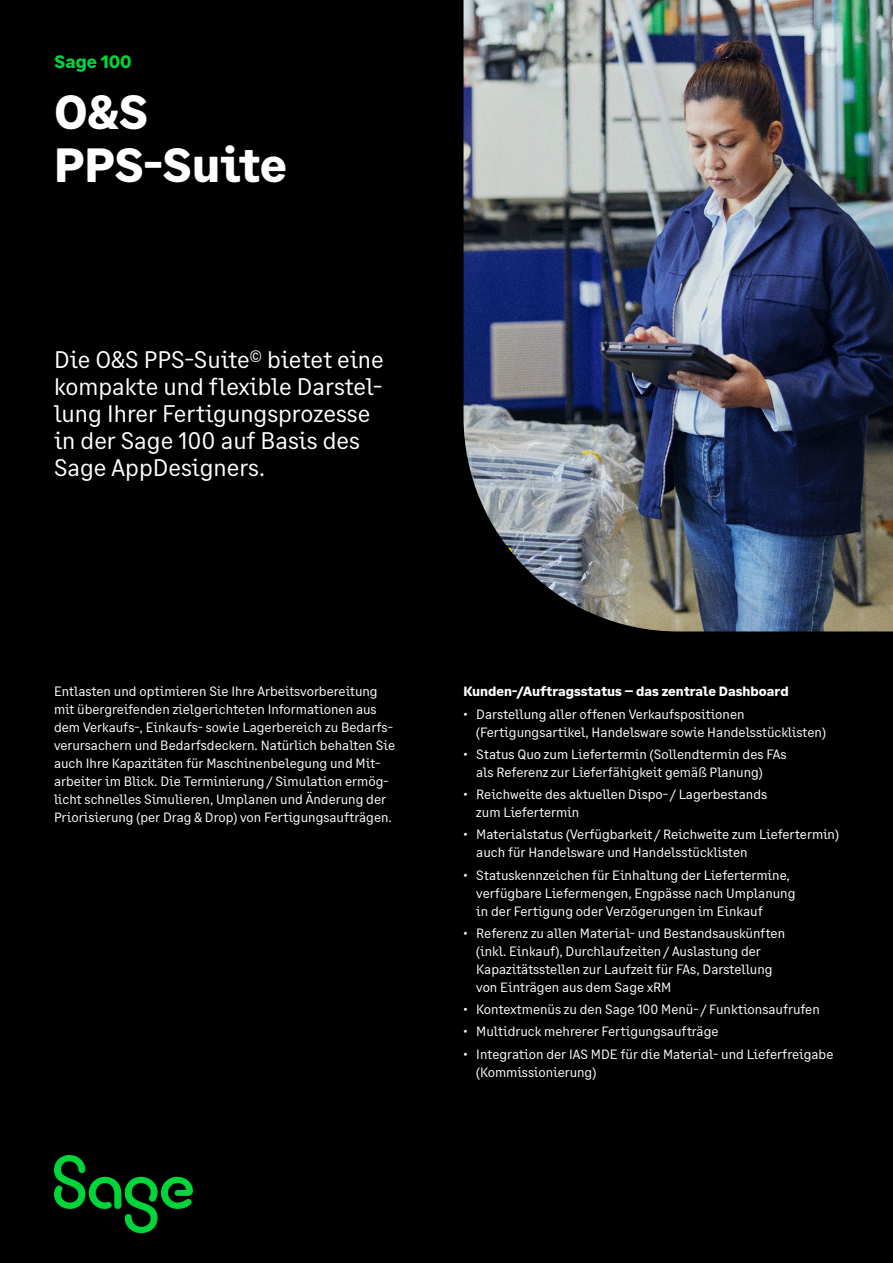
<style>
.page{position:relative;width:893px;height:1263px;background:#000}
.page>*{position:absolute;margin:0;border:0;box-sizing:border-box;transform-origin:0 0}
.t1{font:700 48px/52.5px "Sage Text";color:#fff}
.t2{font:24px/27px "Sage Text";color:#fff}
.t3{font:700 18px "Sage Text";color:#00d639}
.t4{font:13.5px/18px "Sage Text";color:#fff}
.t5{font:700 13.5px "Sage Text";color:#fff}
</style>
<div class="page">
<img style="left:463px;top:0;width:430px;height:631px">
<svg style="left:54px;top:1155px;width:139px;height:78px"></svg>
<h3 class="t3" style="left:55px;top:51px;width:79px">Sage 100</h3>
<h1 class="t1" style="left:54px;top:87px;width:235px">O&amp;S<br>PPS-Suite</h1>
<h2 class="t2" style="left:54px;top:346px;width:331px">Die O&amp;S PPS-Suite<sup>©</sup> bietet eine kompakte und flexible Darstel&shy;lung Ihrer Fertigungsprozesse in der Sage 100 auf Basis des<br>Sage AppDesigners.</h2>
<p class="t4" style="left:54px;top:683px;width:343px">Entlasten und optimieren Sie Ihre Arbeitsvorbereitung mit übergreifenden zielgerichteten Informationen aus dem Verkaufs-, Einkaufs- sowie Lagerbereich zu Bedarfs&shy;verursachern und Bedarfsdeckern. Natürlich behalten Sie auch Ihre Kapazitäten für Maschinenbelegung und Mit&shy;arbeiter im Blick. Die Terminierung / Simulation ermög&shy;licht schnelles Simulieren, Umplanen und Änderung der Priorisierung (per Drag &amp; Drop) von Fertigungsaufträgen.</p>
<p class="t5" style="left:463px;top:683px;width:327px">Kunden-/Auftragsstatus – das zentrale Dashboard</p>
<p class="t4" style="left:476px;top:705px;width:351px;text-indent:-13px">• Darstellung aller offenen Verkaufspositionen (Fertigungsartikel, Handelsware sowie Handelsstücklisten)</p>
<p class="t4" style="left:476px;top:745px;width:312px;text-indent:-13px">• Status Quo zum Liefertermin (Sollendtermin des FAs als Referenz zur Lieferfähigkeit gemäß Planung)</p>
<p class="t4" style="left:476px;top:785px;width:292px;text-indent:-13px">• Reichweite des aktuellen Dispo- / Lagerbestands zum Liefertermin</p>
<p class="t4" style="left:476px;top:826px;width:364px;text-indent:-13px">• Materialstatus (Verfügbarkeit / Reichweite zum Liefertermin) auch für Handelsware und Handelsstücklisten</p>
<p class="t4" style="left:476px;top:866px;width:321px;text-indent:-13px">• Statuskennzeichen für Einhaltung der Liefertermine, verfügbare Liefermengen, Engpässe nach Umplanung in der Fertigung oder Verzögerungen im Einkauf</p>
<p class="t4" style="left:476px;top:924px;width:310px;text-indent:-13px">• Referenz zu allen Material- und Bestandsauskünften (inkl. Einkauf), Durchlaufzeiten / Auslastung der Kapazitätsstellen zur Laufzeit für FAs, Darstellung von Einträgen aus dem Sage xRM</p>
<p class="t4" style="left:463px;top:1000px;width:358px">• Kontextmenüs zu den Sage 100 Menü- / Funktionsaufrufen</p>
<p class="t4" style="left:463px;top:1023px;width:257px">• Multidruck mehrerer Fertigungsaufträge</p>
<p class="t4" style="left:476px;top:1045px;width:359px;text-indent:-13px">• Integration der IAS MDE für die Material- und Lieferfreigabe (Kommissionierung)</p>
</div>
